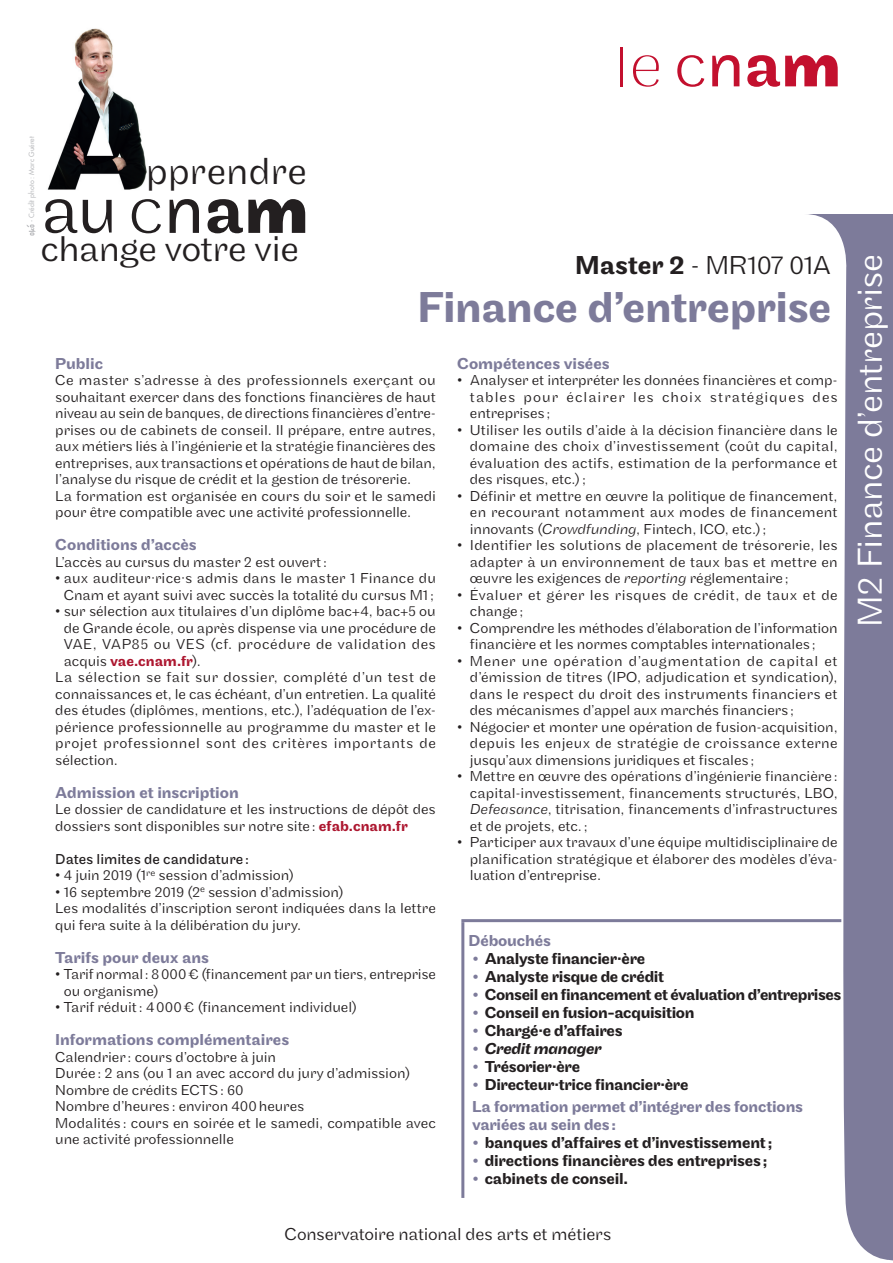
<style>
.page{position:relative;width:893px;height:1263px;background:#fff}
.page>*{position:absolute;margin:0;border:0;box-sizing:border-box;transform-origin:0 0}
.t1{font:300 71.4px "Maple";color:#231f20}
.t2{font:500 45px "Maple";letter-spacing:-.01em;color:#7d7b9a}
.t3{font:300 39.3px "Maple";letter-spacing:.005em;color:#231f20}
.t4{font:300 37.35px "Maple";letter-spacing:-.015em;color:#231f20}
.t5{font:300 36px "Maple";letter-spacing:-.015em;color:#fff}
.t6{font:300 27px "Maple";letter-spacing:-.015em;color:#231f20}
.t7{font:300 18px "Maple";letter-spacing:-.01em;color:#231f20}
.t8{font:500 16.5px "Maple";letter-spacing:-.02em;color:#231f20}
.texte_gras{font:500 16.5px/18px "Maple";letter-spacing:-.01em;color:#7d7b9a}
.objectif{font:500 16.5px "Maple";color:#7d7b9a}
.Texte_courant{font:500 16.5px "Maple";color:#7d7b9a}
.t9{font:italic 500 16.5px "Maple";letter-spacing:-.02em;color:#231f20}
.Texte_courant-2{font:300 15px/16.5px "Maple";color:#231f20;text-align:justify}
.texte_à_puce{font:300 15px/16.5px "Maple";letter-spacing:.01em;color:#231f20;text-align:justify}
.Texte_courant-3{font:300 15px/16.5px "Maple";letter-spacing:.03em;color:#231f20}
.Texte_courant-4{font:15px "Maple";letter-spacing:-.005em;color:#231f20}
.t10{font:500 7.05px "Futura Std";letter-spacing:.01em;color:#bcbdc0}
.s1{font-weight:500}
.s2{font-weight:500;color:#ad1730}
.s3{font-style:italic}
.s4{color:#7d7b9a}
.s5{font-style:normal;color:#7d7b9a}
</style>
<div class="page">
<svg style="left:804px;top:214px;width:89px;height:1047px;fill:#7d7b9a"></svg>
<img style="left:47px;top:28px;width:100px;height:162px">
<svg style="left:132px;top:199px;width:29px;height:34px"></svg>
<svg style="left:170px;top:199px;width:29px;height:34px"></svg>
<svg style="left:208px;top:199px;width:97px;height:34px"></svg>
<hr style="left:461px;top:922px;width:3px;height:276px;background:#7d7b9a">
<hr style="left:461px;top:919px;width:380px;height:3px;background:#7d7b9a">
<svg style="left:633px;top:55px;width:26px;height:32px"></svg>
<hr style="left:621px;top:47px;width:2px;height:39px;background:#c3102e">
<svg style="left:677px;top:55px;width:27px;height:32px"></svg>
<svg style="left:712px;top:55px;width:27px;height:31px"></svg>
<svg style="left:747px;top:55px;width:91px;height:32px"></svg>
<svg style="left:27px;top:224px;width:9px;height:12px"></svg>
<p class="t10" style="left:27px;top:222px;width:87px;rotate:-90deg">- Crédit photo : Marc Guéret</p>
<p class="t1" style="left:40px;top:168px;width:79px">au</p>
<p class="t3" style="left:146px;top:148px;width:163px">pprendre</p>
<p class="t4" style="left:40px;top:228px;width:260px">change votre vie</p>
<p class="t6" style="left:575px;top:249px;width:258px"><span class="s1">Master 2</span> - MR107 01A</p>
<p class="t2" style="left:418px;top:281px;width:415px">Finance d’entreprise</p>
<p class="Texte_courant" style="left:55px;top:354px;width:49px">Public</p>
<p class="Texte_courant-2" style="left:55px;top:372px;width:382px">Ce master s’adresse à des professionnels exerçant ou souhaitant exercer dans des fonctions financières de haut niveau au sein de banques, de directions financières d’entre&shy;prises ou de cabinets de conseil. Il prépare, entre autres, aux métiers liés à l’ingénierie et la stratégie financières des entreprises, aux transactions et opérations de haut de bilan, l’analyse du risque de crédit et la gestion de trésorerie.</p>
<p class="Texte_courant-2" style="left:55px;top:488px;width:382px">La formation est organisée en cours du soir et le samedi pour être compatible avec une activité professionnelle.</p>
<p class="Texte_courant" style="left:55px;top:535px;width:143px">Conditions d’accès</p>
<p class="texte_à_puce" style="left:55px;top:554px;width:273px">L’accès au cursus du master 2 est ouvert:</p>
<p class="texte_à_puce" style="left:55px;top:570px;width:382px;text-align:center">• aux auditeur·rice·s admis dans le master 1 Finance du<br>Cnam et ayant suivi avec succès la totalité du cursus M1;</p>
<p class="texte_à_puce" style="left:64px;top:603px;width:374px;text-indent:-9px">• sur sélection aux titulaires d’un diplôme bac+4, bac+5 ou de Grande école, ou après dispense via une procédure de VAE, VAP85 ou VES (cf. procédure de validation des acquis <span class="s2">vae.cnam.fr</span>).</p>
<p class="texte_à_puce" style="left:55px;top:669px;width:382px">La sélection se fait sur dossier, complété d’un test de connaissances et, le cas échéant, d’un entretien. La qualité des études (diplômes, mentions, etc.), l’adéquation de l’ex&shy;périence professionnelle au programme du master et le projet professionnel sont des critères importants de sélection.</p>
<p class="Texte_courant" style="left:55px;top:783px;width:185px">Admission et inscription</p>
<p class="Texte_courant-2" style="left:55px;top:801px;width:382px">Le dossier de candidature et les instructions de dépôt des dossiers sont disponibles sur notre site : <span class="s2">efab.cnam.fr</span></p>
<p class="Texte_courant-4" style="left:55px;top:850px;width:195px">Dates limites de candidature :</p>
<p class="Texte_courant-2" style="left:55px;top:867px;width:240px">• 4 juin 2019 (1<sup>re</sup> session d’admission)</p>
<p class="Texte_courant-2" style="left:55px;top:884px;width:290px">• 16 septembre 2019 (2<sup>e</sup> session d’admission)</p>
<p class="Texte_courant-2" style="left:55px;top:900px;width:382px">Les modalités d’inscription seront indiquées dans la lettre qui fera suite à la délibération du jury.</p>
<p class="objectif" style="left:55px;top:948px;width:155px">Tarifs pour deux ans</p>
<p class="Texte_courant-2" style="left:64px;top:966px;width:374px;text-indent:-9px">• Tarif normal: 8000€ (financement par un tiers, entreprise ou organisme)</p>
<p class="Texte_courant-2" style="left:55px;top:999px;width:303px">• Tarif réduit: 4000€ (financement individuel)</p>
<p class="objectif" style="left:55px;top:1030px;width:235px">Informations complémentaires</p>
<p class="Texte_courant-2" style="left:55px;top:1049px;width:222px">Calendrier : cours d’octobre à juin</p>
<p class="Texte_courant-2" style="left:55px;top:1065px;width:356px">Durée : 2 ans (ou 1 an avec accord du jury d’admission)</p>
<p class="Texte_courant-2" style="left:55px;top:1082px;width:190px">Nombre de crédits ECTS: 60</p>
<p class="Texte_courant-2" style="left:55px;top:1098px;width:251px">Nombre d’heures : environ 400heures</p>
<p class="Texte_courant-2" style="left:55px;top:1115px;width:382px">Modalités : cours en soirée et le samedi, compatible avec une activité professionnelle</p>
<p class="objectif" style="left:457px;top:354px;width:154px">Compétences visées</p>
<p class="Texte_courant-2" style="left:470px;top:372px;width:369px;text-indent:-13px">• Analyser et interpréter les données financières et comp&shy;tables pour éclairer les choix stratégiques des entreprises ;</p>
<p class="Texte_courant-2" style="left:470px;top:422px;width:369px;text-indent:-13px">• Utiliser les outils d’aide à la décision financière dans le domaine des choix d’investissement (coût du capital, évaluation des actifs, estimation de la performance et des risques, etc.);</p>
<p class="Texte_courant-2" style="left:470px;top:488px;width:369px;text-indent:-13px">• Définir et mettre en œuvre la politique de financement, en recourant notamment aux modes de financement innovants (<span class="s3">Crowdfunding</span>, Fintech, ICO, etc.);</p>
<p class="Texte_courant-2" style="left:470px;top:537px;width:369px;text-indent:-13px">• Identifier les solutions de placement de trésorerie, les adapter à un environnement de taux bas et mettre en œuvre les exigences de <span class="s3">reporting</span> réglementaire ;</p>
<p class="Texte_courant-3" style="left:470px;top:587px;width:369px;text-indent:-13px">• Évaluer et gérer les risques de crédit, de taux et de change ;</p>
<p class="Texte_courant-2" style="left:470px;top:620px;width:369px;text-indent:-13px">• Comprendre les méthodes d’élaboration de l’information financière et les normes comptables internationales ;</p>
<p class="Texte_courant-2" style="left:470px;top:653px;width:369px;text-indent:-13px">• Mener une opération d’augmentation de capital et d’émission de titres (IPO, adjudication et syndication), dans le respect du droit des instruments financiers et des mécanismes d’appel aux marchés financiers ;</p>
<p class="Texte_courant-2" style="left:470px;top:719px;width:369px;text-indent:-13px">• Négocier et monter une opération de fusion-acquisition, depuis les enjeux de stratégie de croissance externe jusqu’aux dimensions juridiques et fiscales ;</p>
<p class="Texte_courant-2" style="left:470px;top:768px;width:369px;text-indent:-13px">• Mettre en œuvre des opérations d’ingénierie financière : capital-investissement, financements structurés, LBO, <span class="s3">Defeasance</span>, titrisation, financements d’infrastructures et de projets, etc.;</p>
<p class="Texte_courant-2" style="left:470px;top:834px;width:369px;text-indent:-13px">• Participer aux travaux d’une équipe multidisciplinaire de planification stratégique et élaborer des modèles d’éva&shy;luation d’entreprise.</p>
<p class="texte_gras" style="left:469px;top:932px;width:84px">Débouchés</p>
<p class="t8" style="left:473px;top:949px;width:174px"><span class="s4">•</span> Analyste financier·ère</p>
<p class="t8" style="left:473px;top:967px;width:193px"><span class="s4">•</span> Analyste risque de crédit</p>
<p class="t8" style="left:473px;top:985px;width:370px"><span class="s4">•</span> Conseil en financement et évaluation d’entreprises</p>
<p class="t8" style="left:473px;top:1003px;width:223px"><span class="s4">•</span> Conseil en fusion-acquisition</p>
<p class="t8" style="left:473px;top:1021px;width:151px"><span class="s4">•</span> Chargé·e d’affaires</p>
<p class="t9" style="left:473px;top:1039px;width:130px"><span class="s5">•</span> Credit manager</p>
<p class="t8" style="left:473px;top:1057px;width:109px"><span class="s4">•</span> Trésorier·ère</p>
<p class="t8" style="left:473px;top:1075px;width:217px"><span class="s4">•</span> Directeur·trice financier·ère</p>
<p class="texte_gras" style="left:472px;top:1098px;width:333px">La formation permet d’intégrer des fonctions variées au sein des:</p>
<p class="t8" style="left:473px;top:1133px;width:301px"><span class="s4">•</span> banques d’affaires et d’investissement;</p>
<p class="t8" style="left:473px;top:1151px;width:296px"><span class="s4">•</span> directions financières des entreprises;</p>
<p class="t8" style="left:473px;top:1169px;width:157px"><span class="s4">•</span> cabinets de conseil.</p>
<p class="t5" style="left:849px;top:627px;width:374px;rotate:-90deg">M2 Finance d’entreprise</p>
<p class="t7" style="left:284px;top:1224px;width:329px">Conservatoire national des arts et métiers</p>
</div>
